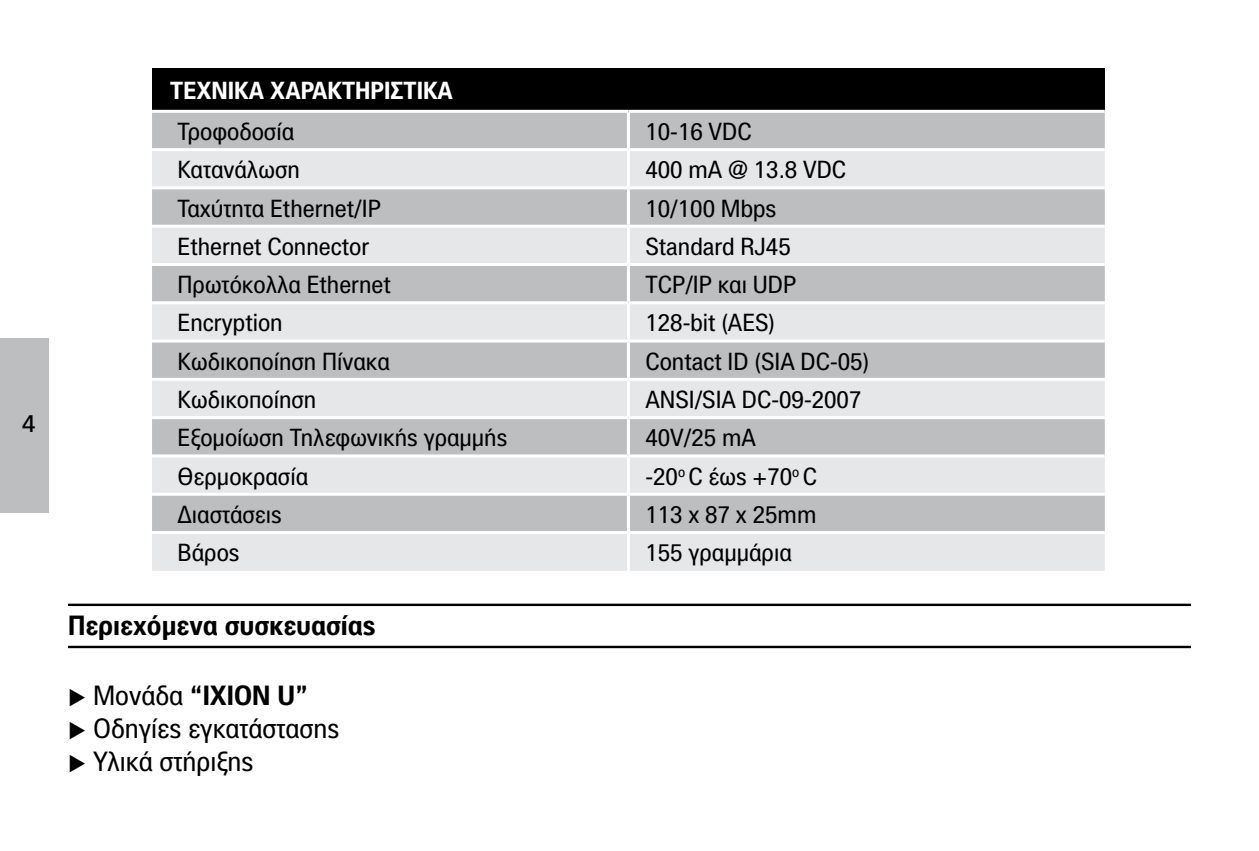
<style>
.page{position:relative;width:1259px;height:851px;background:#fff}
.page>*{position:absolute;margin:0;border:0;box-sizing:border-box;transform-origin:0 0}
.t1{font:700 27px "PF Paperback";color:#000}
.t2{font:27px "PF Paperback";color:#000}
.t3{font:24px "PF Paperback";color:#000}
.t4{font:700 24px "PF Paperback";color:#fff}
.t5{font:24px "PF Catalog";color:#000}
.s1{font-weight:400}
</style>
<div class="page">
<div style="left:0;top:338px;width:49px;height:174px;background:#bcbec0"></div>
<div style="left:152px;top:68px;width:952px;height:43px;background:#000"></div>
<div style="left:152px;top:113px;width:952px;height:35px;background:#bcbec0"></div>
<svg style="left:152px;top:151px;width:952px;height:419px;background:#d3d4d6"></svg>
<hr style="left:152px;top:110px;width:476px;height:3px;background:#fff">
<hr style="left:628px;top:110px;width:476px;height:3px;background:#fff">
<hr style="left:627px;top:113px;width:3px;height:35px;background:#fff">
<hr style="left:627px;top:151px;width:3px;height:35px;background:#fff">
<hr style="left:627px;top:189px;width:3px;height:36px;background:#fff">
<hr style="left:627px;top:228px;width:3px;height:35px;background:#fff">
<hr style="left:627px;top:266px;width:3px;height:35px;background:#fff">
<hr style="left:627px;top:304px;width:3px;height:35px;background:#fff">
<hr style="left:627px;top:342px;width:3px;height:36px;background:#fff">
<hr style="left:627px;top:381px;width:3px;height:35px;background:#fff">
<hr style="left:627px;top:419px;width:3px;height:35px;background:#fff">
<hr style="left:627px;top:457px;width:3px;height:35px;background:#fff">
<hr style="left:627px;top:495px;width:3px;height:36px;background:#fff">
<hr style="left:627px;top:534px;width:3px;height:36px;background:#fff">
<hr style="left:152px;top:186px;width:476px;height:3px;background:#fff">
<hr style="left:628px;top:186px;width:476px;height:3px;background:#fff">
<hr style="left:152px;top:225px;width:476px;height:3px;background:#fff">
<hr style="left:628px;top:225px;width:476px;height:3px;background:#fff">
<hr style="left:152px;top:263px;width:476px;height:3px;background:#fff">
<hr style="left:628px;top:263px;width:476px;height:3px;background:#fff">
<hr style="left:152px;top:301px;width:476px;height:3px;background:#fff">
<hr style="left:628px;top:301px;width:476px;height:3px;background:#fff">
<hr style="left:152px;top:339px;width:476px;height:3px;background:#fff">
<hr style="left:628px;top:339px;width:476px;height:3px;background:#fff">
<hr style="left:152px;top:378px;width:476px;height:3px;background:#fff">
<hr style="left:628px;top:378px;width:476px;height:3px;background:#fff">
<hr style="left:152px;top:416px;width:476px;height:3px;background:#fff">
<hr style="left:628px;top:416px;width:476px;height:3px;background:#fff">
<hr style="left:152px;top:454px;width:476px;height:3px;background:#fff">
<hr style="left:628px;top:454px;width:476px;height:3px;background:#fff">
<hr style="left:152px;top:492px;width:476px;height:3px;background:#fff">
<hr style="left:628px;top:492px;width:476px;height:3px;background:#fff">
<hr style="left:152px;top:531px;width:476px;height:3px;background:#fff">
<hr style="left:628px;top:531px;width:476px;height:3px;background:#fff">
<hr style="left:68px;top:645px;width:1123px;height:3px;background:#000">
<hr style="left:68px;top:603px;width:1123px;height:3px;background:#000">
<p class="t5" style="left:22px;top:410px;width:15px">4</p>
<p class="t4" style="left:170px;top:76px;width:284px">ΤΕΧΝΙΚΑ ΧΑΡΑΚΤΗΡΙΣΤΙΚΑ</p>
<p class="t3" style="left:178px;top:117px;width:118px">Τροφοδοσία</p>
<p class="t3" style="left:645px;top:117px;width:108px">10-16 VDC</p>
<p class="t3" style="left:178px;top:155px;width:124px">Κατανάλωση</p>
<p class="t3" style="left:645px;top:155px;width:202px">400 mA @ 13.8 VDC</p>
<p class="t3" style="left:178px;top:194px;width:205px">Ταχύτητα Ethernet/IP</p>
<p class="t3" style="left:645px;top:194px;width:133px">10/100 Mbps</p>
<p class="t3" style="left:178px;top:232px;width:193px">Ethernet Connector</p>
<p class="t3" style="left:645px;top:232px;width:147px">Standard RJ45</p>
<p class="t3" style="left:178px;top:270px;width:215px">Πρωτόκολλα Ethernet</p>
<p class="t3" style="left:645px;top:270px;width:152px">TCP/IP και UDP</p>
<p class="t3" style="left:178px;top:308px;width:107px">Encryption</p>
<p class="t3" style="left:645px;top:308px;width:131px">128-bit (AES)</p>
<p class="t3" style="left:178px;top:347px;width:214px">Κωδικοποίηση Πίνακα</p>
<p class="t3" style="left:645px;top:347px;width:225px">Contact ID (SIA DC-05)</p>
<p class="t3" style="left:178px;top:385px;width:140px">Κωδικοποίηση</p>
<p class="t3" style="left:645px;top:385px;width:217px">ANSI/SIA DC-09-2007</p>
<p class="t3" style="left:178px;top:423px;width:331px">Εξομοίωση Τηλεφωνικής γραμμής</p>
<p class="t3" style="left:645px;top:423px;width:112px">40V/25 mA</p>
<p class="t3" style="left:178px;top:461px;width:132px">Θερμοκρασία</p>
<p class="t3" style="left:645px;top:461px;width:173px">-20<sup>ο</sup> C έως +70<sup>ο</sup> C</p>
<p class="t3" style="left:178px;top:500px;width:106px">Διαστάσεις</p>
<p class="t3" style="left:645px;top:500px;width:172px">113 x 87 x 25mm</p>
<p class="t3" style="left:178px;top:538px;width:64px">Βάρος</p>
<p class="t3" style="left:645px;top:538px;width:148px">155 γραμμάρια</p>
<p class="t1" style="left:68px;top:608px;width:309px">Περιεχόμενα συσκευασίας</p>
<p class="t1" style="left:68px;top:678px;width:242px">◆ <span class="s1">Μονάδα</span> “IXION U”</p>
<p class="t2" style="left:68px;top:712px;width:273px">◆ Οδηγίες εγκατάστασης</p>
<p class="t2" style="left:68px;top:745px;width:187px">◆ Υλικά στήριξης</p>
</div>
